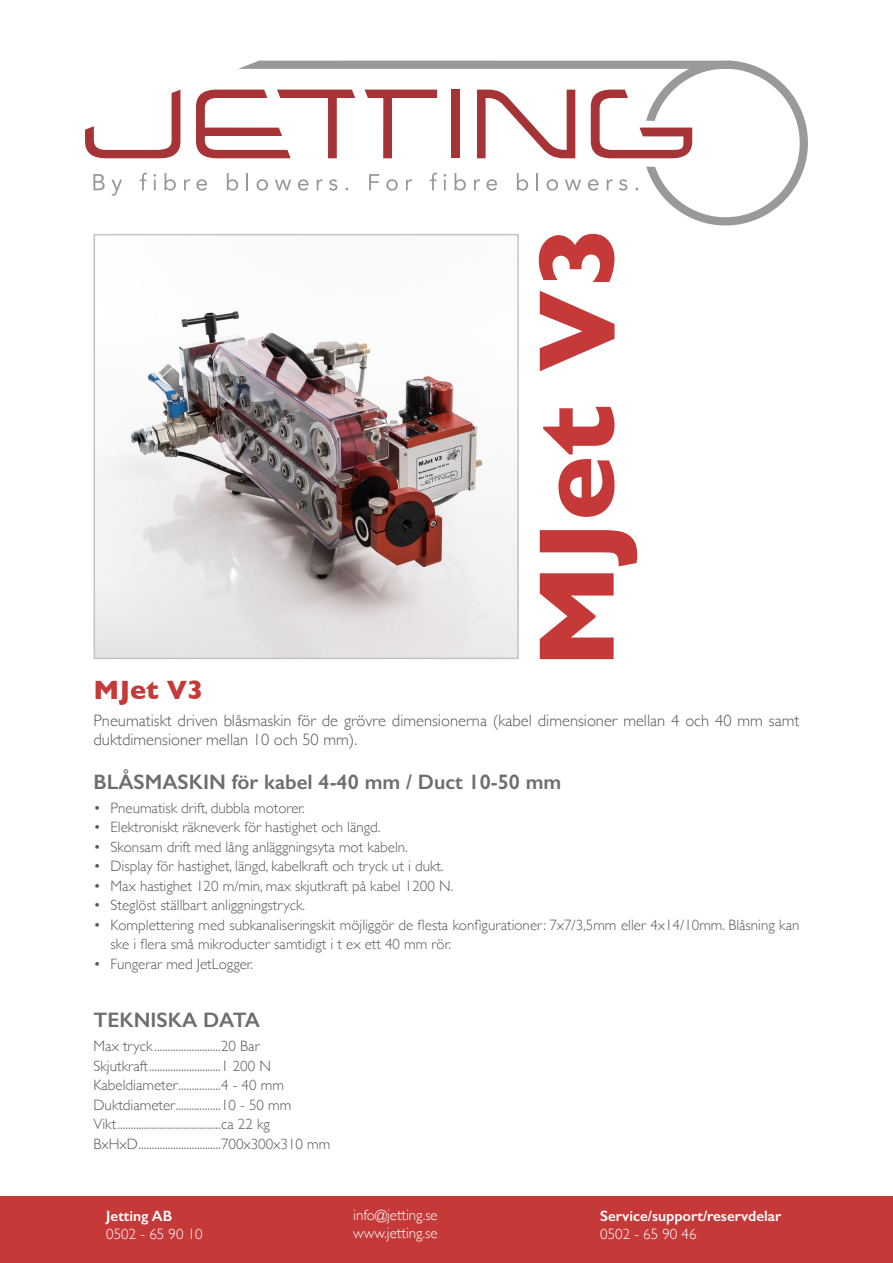
<style>
.page{position:relative;width:893px;height:1263px;background:#fff}
.page>*{position:absolute;margin:0;border:0;box-sizing:border-box;transform-origin:0 0}
.Produktrubrik{font:700 27px "Gill Sans";color:#c53939}
.Produktrubrik_mellan{font:600 21px "Gill Sans";color:#6c6d70}
.full_text_centre{font:300 16.5px/19.5px "Gill Sans";color:#57585a}
.Teknisk_data{font:300 15px/19.5px "Gill Sans";color:#57585a}
.t1{font:300 15px/18px "Gill Sans";color:#fff}
.t2{font:600 15px "Gill Sans";color:#fff}
</style>
<div class="page">
<div style="left:0;top:1196px;width:893px;height:67px;background:#c53939"></div>
<svg style="left:85px;top:90px;width:95px;height:68px"></svg>
<svg style="left:93px;top:174px;width:12px;height:16px"></svg>
<svg style="left:111px;top:180px;width:11px;height:16px"></svg>
<svg style="left:140px;top:173px;width:7px;height:17px"></svg>
<svg style="left:153px;top:174px;width:3px;height:16px"></svg>
<svg style="left:165px;top:173px;width:11px;height:18px"></svg>
<svg style="left:184px;top:179px;width:6px;height:11px"></svg>
<svg style="left:196px;top:61px;width:612px;height:164px"></svg>
<img style="left:97px;top:311px;width:419px;height:345px">
<div style="left:94px;top:234px;width:425px;height:425px;border:2px solid #c2c3c6"></div>
<svg style="left:539px;top:234px;width:98px;height:425px"></svg>
<p class="Produktrubrik" style="left:94px;top:668px;width:111px">MJet V3</p>
<p class="full_text_centre" style="left:94px;top:710px;width:707px">Pneumatiskt driven blåsmaskin för de grövre dimensionerna (kabel dimensioner mellan 4 och 40 mm samt duktdimensioner mellan 10 och 50 mm).</p>
<p class="Produktrubrik_mellan" style="left:94px;top:769px;width:469px">BLÅSMASKIN för kabel 4-40 mm / Duct 10-50 mm</p>
<p class="Teknisk_data" style="left:94px;top:797px;width:213px">• Pneumatisk drift, dubbla motorer.</p>
<p class="Teknisk_data" style="left:94px;top:817px;width:289px">• Elektroniskt räkneverk för hastighet och längd.</p>
<p class="Teknisk_data" style="left:94px;top:836px;width:316px">• Skonsam drift med lång anläggningsyta mot kabeln.</p>
<p class="Teknisk_data" style="left:94px;top:856px;width:352px">• Display för hastighet, längd, kabelkraft och tryck ut i dukt.</p>
<p class="Teknisk_data" style="left:94px;top:875px;width:361px">• Max hastighet 120 m/min, max skjutkraft på kabel 1200 N.</p>
<p class="Teknisk_data" style="left:94px;top:895px;width:213px">• Steglöst ställbart anliggningstryck.</p>
<p class="Teknisk_data" style="left:111px;top:914px;width:690px;text-indent:-17px">• Komplettering med subkanaliseringskit möjliggör de flesta konfigurationer: 7x7/3,5mm eller 4x14/10mm. Blåsning kan ske i flera små mikroducter samtidigt i t ex ett 40 mm rör.</p>
<p class="Teknisk_data" style="left:94px;top:953px;width:161px">• Fungerar med JetLogger.</p>
<p class="Produktrubrik_mellan" style="left:94px;top:1007px;width:168px">TEKNISKA DATA</p>
<p class="Teknisk_data" style="left:94px;top:1036px;width:168px">Max tryck .........................20 Bar</p>
<p class="Teknisk_data" style="left:94px;top:1055px;width:179px">Skjutkraft...........................1 200 N</p>
<p class="Teknisk_data" style="left:94px;top:1075px;width:192px">Kabeldiameter................4 - 40 mm</p>
<p class="Teknisk_data" style="left:94px;top:1094px;width:199px">Duktdiameter.................10 - 50 mm</p>
<p class="Teknisk_data" style="left:94px;top:1114px;width:178px">Vikt.......................................ca 22 kg</p>
<p class="Teknisk_data" style="left:94px;top:1133px;width:238px">BxHxD...............................700x300x310 mm</p>
<p class="t2" style="left:106px;top:1206px;width:67px">Jetting AB</p>
<p class="t1" style="left:106px;top:1224px;width:98px">0502 - 65 90 10</p>
<p class="t1" style="left:353px;top:1205px;width:86px">info@jetting.se www.jetting.se</p>
<p class="t2" style="left:600px;top:1206px;width:183px">Service/support/reservdelar</p>
<p class="t1" style="left:600px;top:1224px;width:98px">0502 - 65 90 46</p>
</div>
